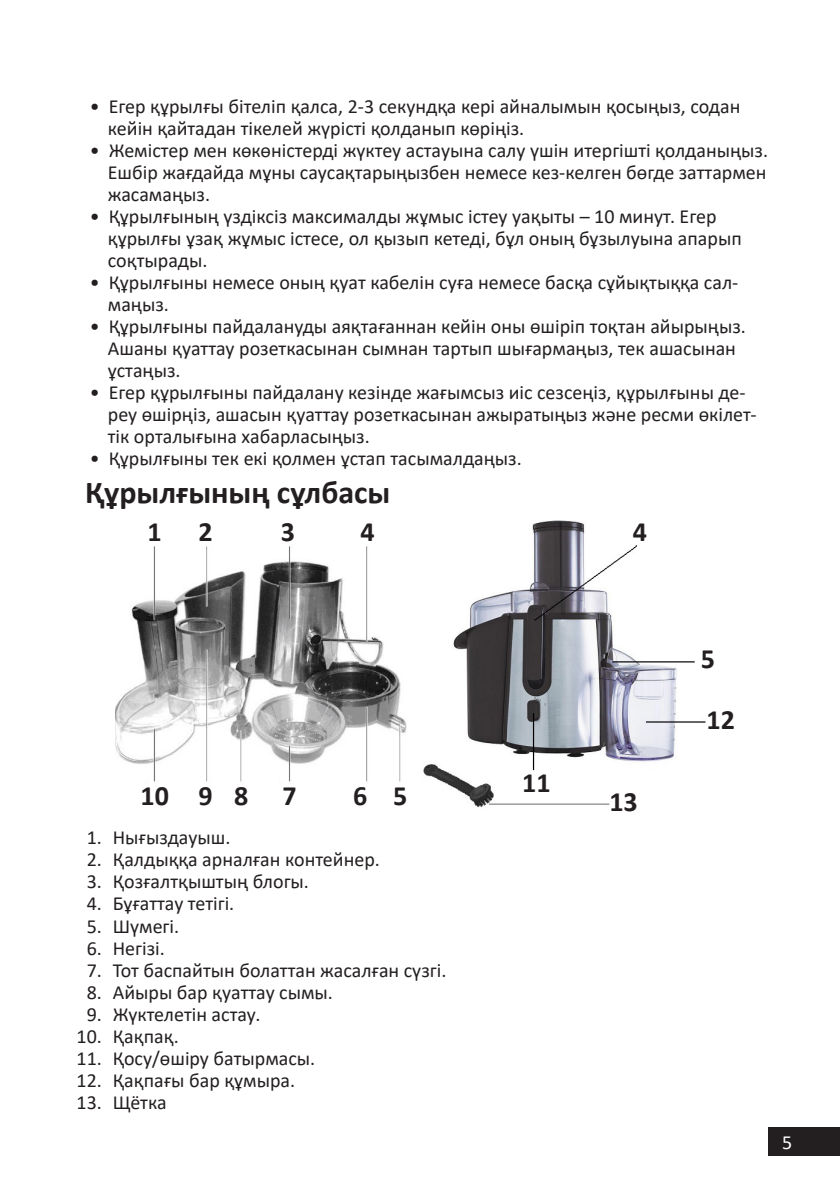
<style>
.page{position:relative;width:840px;height:1191px;background:#fff}
.page>*{position:absolute;margin:0;border:0;box-sizing:border-box;transform-origin:0 0}
.Заголовок_16{font:700 32px "Calibri";color:#231f20}
.цифры_на_схемах{font:700 28px "Calibri";color:#231f20}
.t1{font:20px/22px "Calibri";color:#231f20}
.t2{font:20px "Calibri";color:#fff}
</style>
<div class="page">
<div style="left:767px;top:1126px;width:72px;height:29px;background:#231f20"></div>
<img style="left:115px;top:520px;width:591px;height:288px">
<p class="t1" style="left:108px;top:95px;width:633px;text-indent:-18px">• Егер құрылғы бітеліп қалса, 2-3 секундқа кері айналымын қосыңыз, содан кейін қайтадан тікелей жүрісті қолданып көріңіз.</p>
<p class="t1" style="left:108px;top:139px;width:661px;text-align:justify;text-indent:-18px">• Жемістер мен көкөністерді жүктеу астауына салу үшін итергішті қолданыңыз.<br>Ешбір жағдайда мұны саусақтарыңызбен немесе кез-келген бөгде заттармен жасамаңыз.</p>
<p class="t1" style="left:108px;top:205px;width:635px;text-indent:-18px">• Құрылғының үздіксіз максималды жұмыс істеу уақыты – 10 минут. Егер құрылғы ұзақ жұмыс істесе, ол қызып кетеді, бұл оның бұзылуына апарып соқтырады.</p>
<p class="t1" style="left:108px;top:271px;width:631px;text-indent:-18px">• Құрылғыны немесе оның қуат кабелін суға немесе басқа сұйықтыққа сал&shy;маңыз.</p>
<p class="t1" style="left:108px;top:315px;width:639px;text-indent:-18px">• Құрылғыны пайдалануды аяқтағаннан кейін оны өшіріп тоқтан айырыңыз.<br>Ашаны қуаттау розеткасынан сымнан тартып шығармаңыз, тек ашасынан ұстаңыз.</p>
<p class="t1" style="left:108px;top:381px;width:650px;text-indent:-18px">• Егер құрылғыны пайдалану кезінде жағымсыз иіс сезсеңіз, құрылғыны де&shy;реу өшірңіз, ашасын қуаттау розеткасынан ажыратыңыз және ресми өкілет&shy;тік орталығына хабарласыңыз.</p>
<p class="t1" style="left:90px;top:447px;width:433px">• Құрылғыны тек екі қолмен ұстап тасымалдаңыз.</p>
<p class="Заголовок_16" style="left:85px;top:470px;width:306px">Құрылғының сұлбасы</p>
<p class="цифры_на_схемах" style="left:147px;top:512px;width:16px">1</p>
<p class="цифры_на_схемах" style="left:198px;top:512px;width:16px">2</p>
<p class="цифры_на_схемах" style="left:281px;top:512px;width:16px">3</p>
<p class="цифры_на_схемах" style="left:360px;top:512px;width:16px">4</p>
<p class="цифры_на_схемах" style="left:632px;top:512px;width:16px">4</p>
<p class="цифры_на_схемах" style="left:522px;top:762px;width:30px">11</p>
<p class="цифры_на_схемах" style="left:140px;top:776px;width:30px">10</p>
<p class="цифры_на_схемах" style="left:198px;top:776px;width:16px">9</p>
<p class="цифры_на_схемах" style="left:234px;top:776px;width:16px">8</p>
<p class="цифры_на_схемах" style="left:282px;top:776px;width:16px">7</p>
<p class="цифры_на_схемах" style="left:609px;top:781px;width:30px">13</p>
<p class="цифры_на_схемах" style="left:353px;top:776px;width:16px">6</p>
<p class="цифры_на_схемах" style="left:393px;top:776px;width:16px">5</p>
<p class="t1" style="left:87px;top:826px;width:145px">1. Нығыздауыш.</p>
<p class="t1" style="left:87px;top:848px;width:294px">2. Қалдыққа арналған контейнер.</p>
<p class="t1" style="left:87px;top:870px;width:223px">3. Қозғалтқыштың блогы.</p>
<p class="t1" style="left:87px;top:892px;width:149px">4. Бұғаттау тетігі.</p>
<p class="t1" style="left:87px;top:914px;width:94px">5. Шүмегі.</p>
<p class="t1" style="left:87px;top:936px;width:79px">6. Негізі.</p>
<p class="t1" style="left:87px;top:958px;width:361px">7. Тот баспайтын болаттан жасалған сүзгі.</p>
<p class="t1" style="left:87px;top:980px;width:247px">8. Айыры бар қуаттау сымы.</p>
<p class="t1" style="left:87px;top:1002px;width:175px">9. Жүктелетін астау.</p>
<p class="t1" style="left:77px;top:1024px;width:104px">10. Қақпақ.</p>
<p class="t1" style="left:77px;top:1046px;width:240px">11. Қосу/өшіру батырмасы.</p>
<p class="t1" style="left:77px;top:1068px;width:220px">12. Қақпағы бар құмыра.</p>
<p class="t1" style="left:77px;top:1090px;width:91px">13. Щётка</p>
<p class="цифры_на_схемах" style="left:700px;top:638px;width:16px">5</p>
<p class="цифры_на_схемах" style="left:706px;top:699px;width:30px">12</p>
<p class="t2" style="left:781px;top:1128px;width:12px">5</p>
</div>
